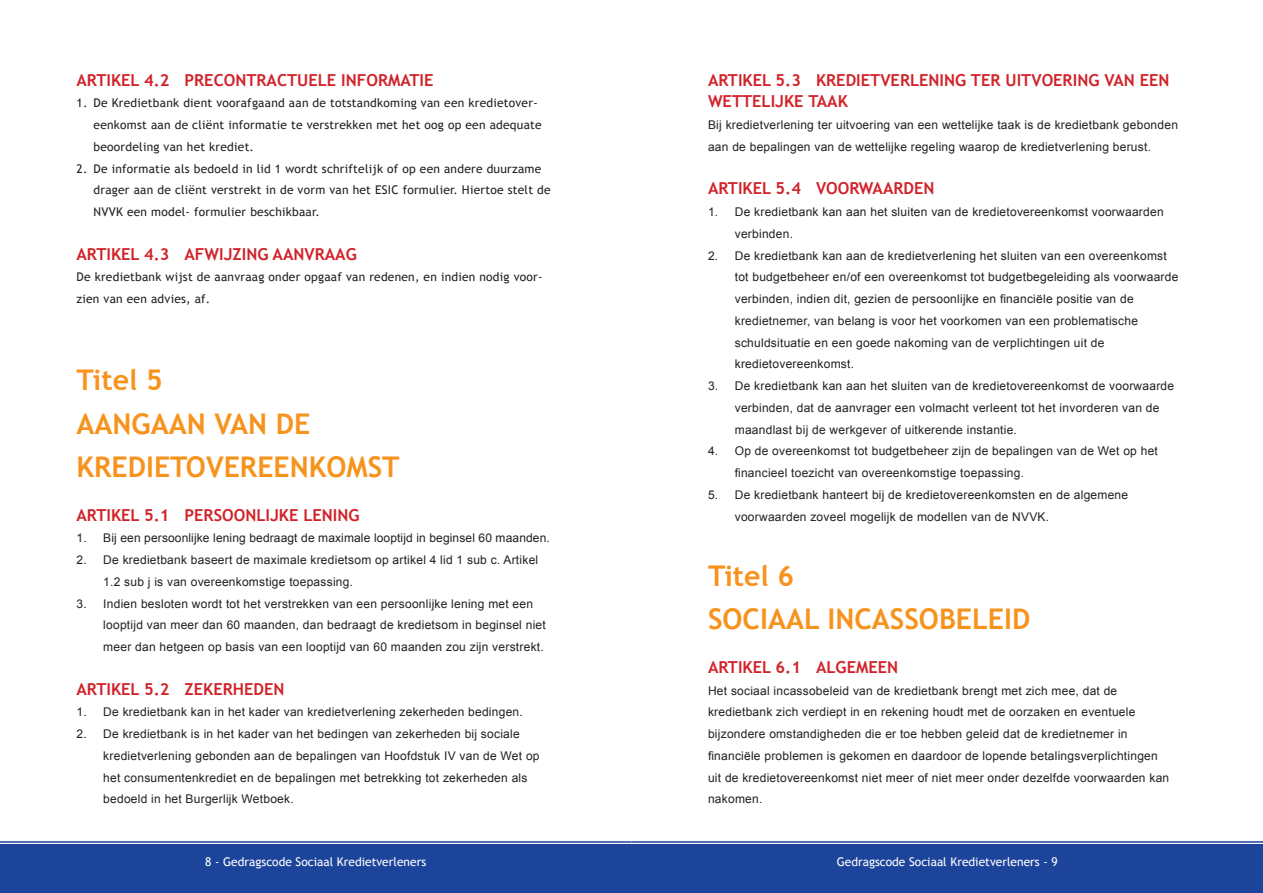
<style>
.page{position:relative;width:1263px;height:893px;background:#fff}
.page>*{position:absolute;margin:0;border:0;box-sizing:border-box;transform-origin:0 0}
.H1__titel{font:700 28.5px/43.5px "Trebuchet MS";color:#f7931d}
.PT{font:700 28.5px/43.5px "Trebuchet MS";color:#f7931d}
.H2__artikel{font:700 16.5px/21.8px "Trebuchet MS";color:#d1232a}
.PT-2{font:12px/21.8px "Arial";letter-spacing:.02em;color:#231f20}
.PT-3{font:12px/21.8px "Trebuchet MS";letter-spacing:.02em;color:#231f20}
.t1{font:12px "Trebuchet MS";color:#fff}
</style>
<div class="page">
<div style="left:0;top:844px;width:631px;height:49px;background:#1d449b"></div>
<div style="left:631px;top:844px;width:632px;height:49px;background:#1d449b"></div>
<hr style="left:0;top:841px;width:631px;height:2px;background:#1d449b">
<hr style="left:631px;top:841px;width:632px;height:2px;background:#1d449b">
<p class="H2__artikel" style="left:77px;top:69px;width:358px">ARTIKEL 4.2 PRECONTRACTUELE INFORMATIE</p>
<p class="PT-3" style="left:94px;top:92px;width:450px;text-indent:-17px">1. De Kredietbank dient voorafgaand aan de totstandkoming van een kredietover&shy;eenkomst aan de cliënt informatie te verstrekken met het oog op een adequate beoordeling van het krediet.</p>
<p class="PT-3" style="left:94px;top:158px;width:459px;text-indent:-17px">2. De informatie als bedoeld in lid 1 wordt schriftelijk of op een andere duurzame drager aan de cliënt verstrekt in de vorm van het ESIC formulier. Hiertoe stelt de<br>NVVK een model- formulier beschikbaar.</p>
<p class="H2__artikel" style="left:77px;top:243px;width:282px">ARTIKEL 4.3 AFWIJZING AANVRAAG</p>
<p class="PT-3" style="left:77px;top:266px;width:468px">De kredietbank wijst de aanvraag onder opgaaf van redenen, en indien nodig voor&shy;zien van een advies, af.</p>
<p class="H1__titel" style="left:77px;top:358px;width:325px">Titel 5<br>AANGAAN VAN DE<br>KREDIETOVEREENKOMST</p>
<p class="H2__artikel" style="left:77px;top:504px;width:285px">ARTIKEL 5.1 PERSOONLIJKE LENING</p>
<p class="PT-2" style="left:77px;top:527px;width:475px">1. Bij een persoonlijke lening bedraagt de maximale looptijd in beginsel 60 maanden.</p>
<p class="PT-2" style="left:103px;top:549px;width:436px;text-indent:-27px">2. De kredietbank baseert de maximale kredietsom op artikel 4 lid 1 sub c. Artikel<br>1.2 sub j is van overeenkomstige toepassing.</p>
<p class="PT-2" style="left:103px;top:593px;width:444px;text-indent:-27px">3. Indien besloten wordt tot het verstrekken van een persoonlijke lening met een looptijd van meer dan 60 maanden, dan bedraagt de kredietsom in beginsel niet meer dan hetgeen op basis van een looptijd van 60 maanden zou zijn verstrekt.</p>
<p class="H2__artikel" style="left:77px;top:678px;width:209px">ARTIKEL 5.2 ZEKERHEDEN</p>
<p class="PT-2" style="left:77px;top:701px;width:448px">1. De kredietbank kan in het kader van kredietverlening zekerheden bedingen.</p>
<p class="PT-2" style="left:103px;top:723px;width:438px;text-indent:-27px">2. De kredietbank is in het kader van het bedingen van zekerheden bij sociale kredietverlening gebonden aan de bepalingen van Hoofdstuk IV van de Wet op het consumentenkrediet en de bepalingen met betrekking tot zekerheden als bedoeld in het Burgerlijk Wetboek.</p>
<p class="H2__artikel" style="left:708px;top:69px;width:463px">ARTIKEL 5.3 KREDIETVERLENING TER UITVOERING VAN EEN<br>WETTELIJKE TAAK</p>
<p class="PT-2" style="left:708px;top:114px;width:471px">Bij kredietverlening ter uitvoering van een wettelijke taak is de kredietbank gebonden aan de bepalingen van de wettelijke regeling waarop de kredietverlening berust.</p>
<p class="H2__artikel" style="left:708px;top:178px;width:228px">ARTIKEL 5.4 VOORWAARDEN</p>
<p class="PT-2" style="left:735px;top:201px;width:430px;text-indent:-27px">1. De kredietbank kan aan het sluiten van de kredietovereenkomst voorwaarden verbinden.</p>
<p class="PT-2" style="left:735px;top:245px;width:445px;text-indent:-27px">2. De kredietbank kan aan de kredietverlening het sluiten van een overeenkomst tot budgetbeheer en/of een overeenkomst tot budgetbegeleiding als voorwaarde verbinden, indien dit, gezien de persoonlijke en financiële positie van de kredietnemer, van belang is voor het voorkomen van een problematische schuldsituatie en een goede nakoming van de verplichtingen uit de kredietovereenkomst.</p>
<p class="PT-2" style="left:735px;top:375px;width:441px;text-indent:-27px">3. De kredietbank kan aan het sluiten van de kredietovereenkomst de voorwaarde verbinden, dat de aanvrager een volmacht verleent tot het invorderen van de maandlast bij de werkgever of uitkerende instantie.</p>
<p class="PT-2" style="left:735px;top:440px;width:425px;text-indent:-27px">4. Op de overeenkomst tot budgetbeheer zijn de bepalingen van de Wet op het financieel toezicht van overeenkomstige toepassing.</p>
<p class="PT-2" style="left:735px;top:484px;width:395px;text-indent:-27px">5. De kredietbank hanteert bij de kredietovereenkomsten en de algemene voorwaarden zoveel mogelijk de modellen van de NVVK.</p>
<p class="PT" style="left:708px;top:554px;width:324px">Titel 6<br>SOCIAAL INCASSOBELEID</p>
<p class="H2__artikel" style="left:708px;top:656px;width:192px">ARTIKEL 6.1 ALGEMEEN</p>
<p class="PT-2" style="left:708px;top:680px;width:463px">Het sociaal incassobeleid van de kredietbank brengt met zich mee, dat de kredietbank zich verdiept in en rekening houdt met de oorzaken en eventuele bijzondere omstandigheden die er toe hebben geleid dat de kredietnemer in financiële problemen is gekomen en daardoor de lopende betalingsverplichtingen uit de kredietovereenkomst niet meer of niet meer onder dezelfde voorwaarden kan nakomen.</p>
<p class="t1" style="left:205px;top:855px;width:222px">8 - Gedragscode Sociaal Kredietverleners</p>
<p class="t1" style="left:837px;top:855px;width:222px">Gedragscode Sociaal Kredietverleners - 9</p>
</div>
